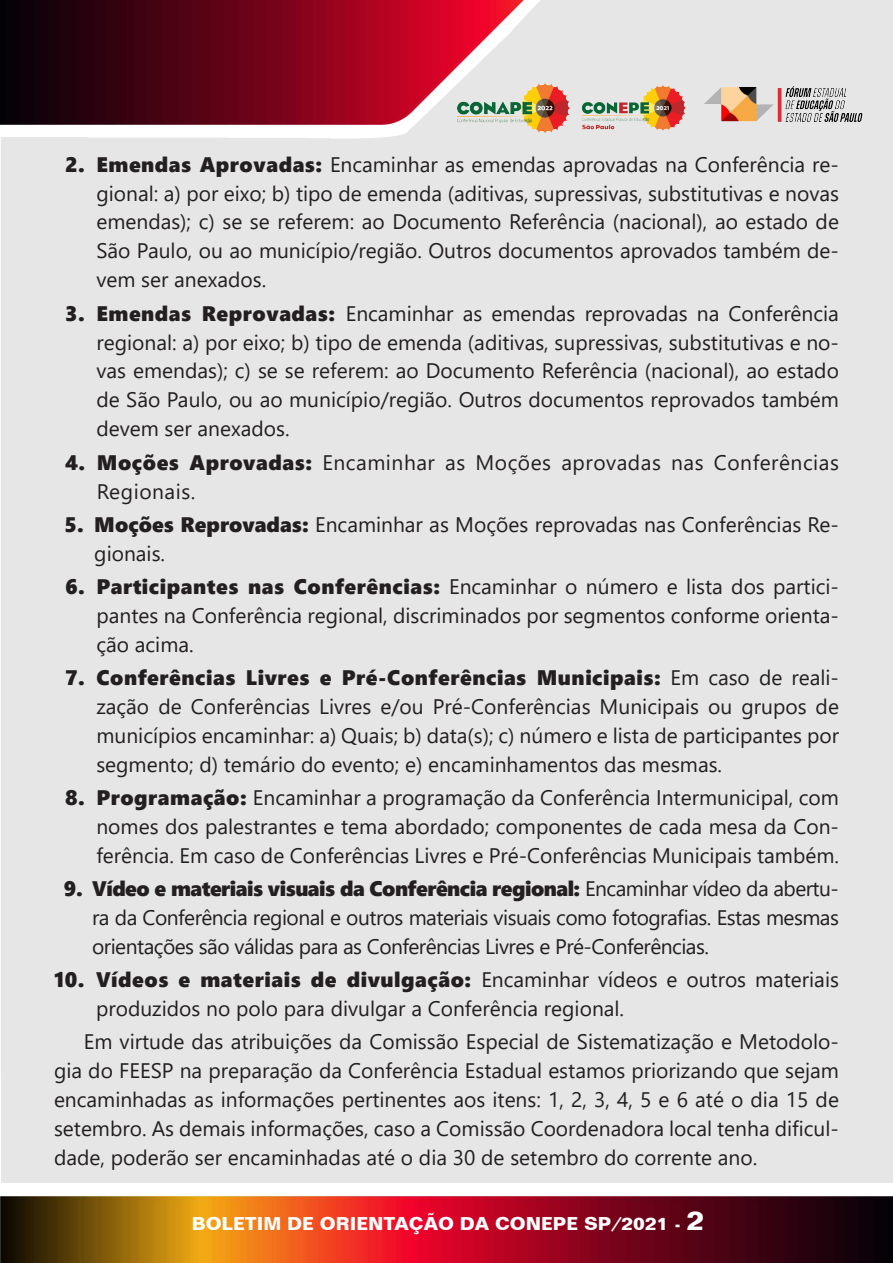
<style>
.page{position:relative;width:893px;height:1263px;background:#fff}
.page>*{position:absolute;margin:0;border:0;box-sizing:border-box;transform-origin:0 0}
.t1{font:21px/29px "Segoe UI";color:#231f20;text-align:justify}
.t2{font:21px/29px "Segoe UI";letter-spacing:.025em;color:#231f20}
.t3{font:700 18px "Folio BT";color:#fff}
.s1{font-family:"Segoe UI Black"}
.s2{font-size:27px}
</style>
<div class="page">
<img style="left:0;top:1196px;width:893px;height:67px">
<img style="left:0;top:0;width:893px;height:1078px">
<div style="left:1px;top:868px;width:891px;height:314px;background:#e6e6e6"></div>
<img style="left:457px;top:82px;width:114px;height:52px">
<img style="left:578px;top:83px;width:110px;height:49px">
<img style="left:699px;top:81px;width:168px;height:47px">
<p class="t1" style="left:96px;top:148px;width:744px;text-indent:-31px"><span class="s1">2. Emendas Aprovadas:</span> Encaminhar as emendas aprovadas na Conferência re&shy;gional: a) por eixo; b) tipo de emenda (aditivas, supressivas, substitutivas e novas emendas); c) se se referem: ao Documento Referência (nacional), ao estado de São Paulo, ou ao município/região. Outros documentos aprovados também de&shy;vem ser anexados.</p>
<p class="t1" style="left:96px;top:297px;width:744px;text-indent:-31px"><span class="s1">3. Emendas Reprovadas:</span> Encaminhar as emendas reprovadas na Conferência regional: a) por eixo; b) tipo de emenda (aditivas, supressivas, substitutivas e no&shy;vas emendas); c) se se referem: ao Documento Referência (nacional), ao estado de São Paulo, ou ao município/região. Outros documentos reprovados também devem ser anexados.</p>
<p class="t2" style="left:97px;top:446px;width:744px;text-indent:-32px"><span class="s1">4. Moções Aprovadas:</span> Encaminhar as Moções aprovadas nas Conferências<br>Regionais.</p>
<p class="t1" style="left:94px;top:508px;width:746px;text-indent:-30px"><span class="s1">5. Moções Reprovadas:</span> Encaminhar as Moções reprovadas nas Conferências Re&shy;gionais.</p>
<p class="t1" style="left:96px;top:570px;width:744px;text-indent:-31px"><span class="s1">6. Participantes nas Conferências:</span> Encaminhar o número e lista dos partici&shy;pantes na Conferência regional, discriminados por segmentos conforme orienta&shy;ção acima.</p>
<p class="t1" style="left:96px;top:661px;width:744px;text-indent:-31px"><span class="s1">7. Conferências Livres e Pré-Conferências Municipais:</span> Em caso de reali&shy;zação de Conferências Livres e/ou Pré-Conferências Municipais ou grupos de municípios encaminhar: a) Quais; b) data(s); c) número e lista de participantes por segmento; d) temário do evento; e) encaminhamentos das mesmas.</p>
<p class="t1" style="left:96px;top:781px;width:744px;text-indent:-31px"><span class="s1">8. Programação:</span> Encaminhar a programação da Conferência Intermunicipal, com nomes dos palestrantes e tema abordado; componentes de cada mesa da Con&shy;ferência. Em caso de Conferências Livres e Pré-Conferências Municipais também.</p>
<p class="t1" style="left:92px;top:872px;width:748px;text-indent:-28px"><span class="s1">9. Vídeo e materiais visuais da Conferência regional:</span> Encaminhar vídeo da abertu&shy;ra da Conferência regional e outros materiais visuais como fotografias. Estas mesmas orientações são válidas para as Conferências Livres e Pré-Conferências.</p>
<p class="t1" style="left:96px;top:963px;width:744px;text-indent:-42px"><span class="s1">10. Vídeos e materiais de divulgação:</span> Encaminhar vídeos e outros materiais produzidos no polo para divulgar a Conferência regional.</p>
<p class="t1" style="left:54px;top:1025px;width:786px;text-indent:30px">Em virtude das atribuições da Comissão Especial de Sistematização e Metodolo&shy;gia do FEESP na preparação da Conferência Estadual estamos priorizando que sejam encaminhadas as informações pertinentes aos itens: 1, 2, 3, 4, 5 e 6 até o dia 15 de setembro. As demais informações, caso a Comissão Coordenadora local tenha dificul&shy;dade, poderão ser encaminhadas até o dia 30 de setembro do corrente ano.</p>
<p class="t3" style="left:192px;top:1212px;width:514px">BOLETIM DE ORIENTAÇÃO DA CONEPE SP/2021 - <span class="s2">2</span></p>
</div>
